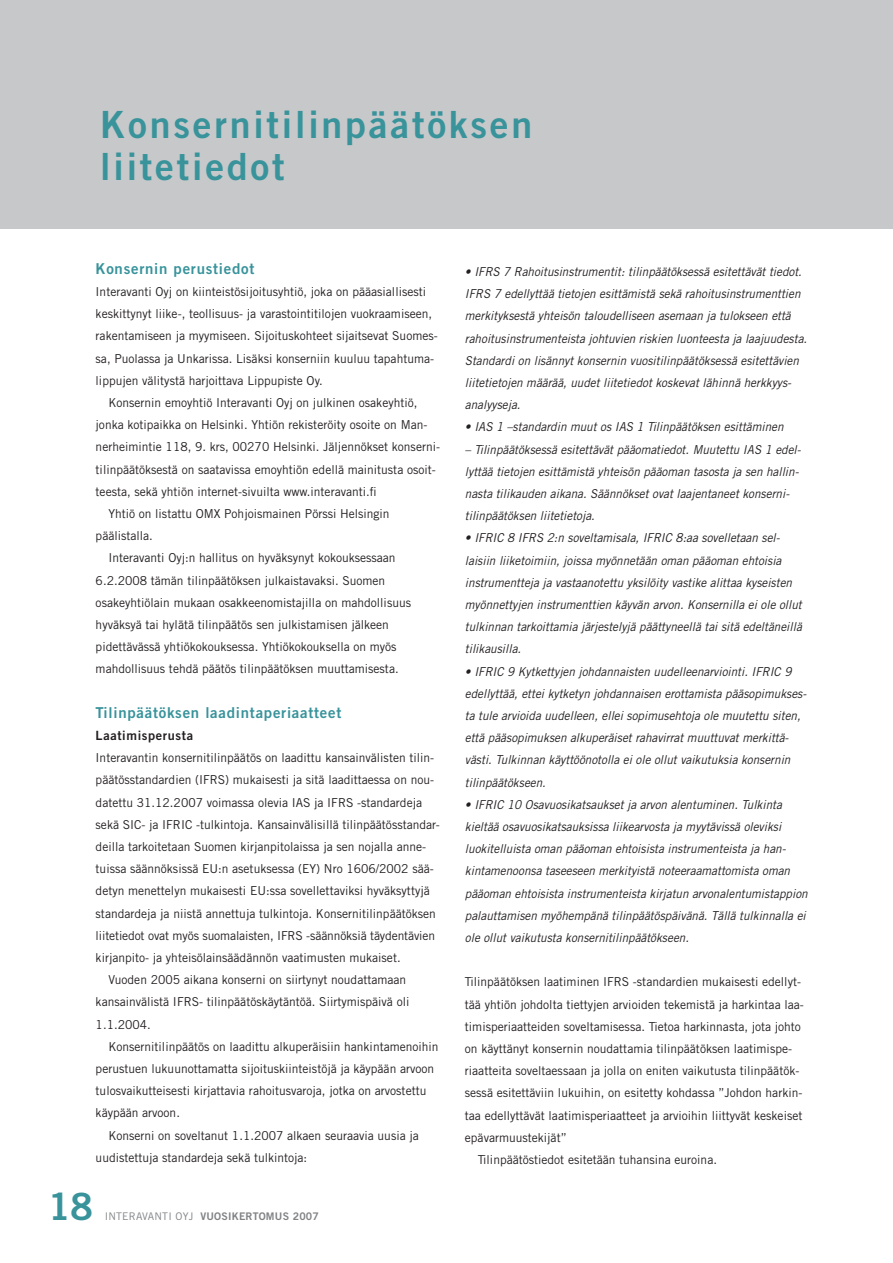
<style>
.page{position:relative;width:893px;height:1263px;background:#fff}
.page>*{position:absolute;margin:0;border:0;box-sizing:border-box;transform-origin:0 0}
.t1{font:37.5px/42px "Trade Gothic Bold Two";letter-spacing:.075em;color:#38939b}
.t2{font:15px "Trade Gothic Bold Two";letter-spacing:.05em;color:#38939b}
.t3{font:12.75px "Trade Gothic Bold Two";letter-spacing:.05em;color:#231f20}
.t4{font:12.3px "Trade Gothic";color:#231f20}
.t5{font:italic 12.3px/22.2px "Trade Gothic";color:#231f20;scale:.95 1}
.t6{font:10.5px "Trade Gothic Bold Two";letter-spacing:.02em;color:#808284}
.s1{font-family:"Trade Gothic"}
</style>
<div class="page">
<div style="left:0;top:0;width:893px;height:228px;background:#c6c8ca"></div>
<h1 class="t1" style="left:100px;top:107px;width:434px">Konsernitilinpäätöksen liitetiedot</h1>
<p class="t2" style="left:96px;top:263px;width:160px">Konsernin perustiedot</p>
<p class="t4" style="left:96px;top:287px;width:332px">Interavanti Oyj on kiinteistösijoitusyhtiö, joka on pääasiallisesti</p>
<p class="t4" style="left:96px;top:309px;width:338px">keskittynyt liike-, teollisuus- ja varastointitilojen vuokraamiseen,</p>
<p class="t4" style="left:96px;top:332px;width:344px">rakentamiseen ja myymiseen. Sijoituskohteet sijaitsevat Suomes-</p>
<p class="t4" style="left:96px;top:354px;width:340px">sa, Puolassa ja Unkarissa. Lisäksi konserniin kuuluu tapahtuma-</p>
<p class="t4" style="left:96px;top:376px;width:229px">lippujen välitystä harjoittava Lippupiste Oy.</p>
<p class="t4" style="left:108px;top:398px;width:311px">Konsernin emoyhtiö Interavanti Oyj on julkinen osakeyhtiö,</p>
<p class="t4" style="left:96px;top:420px;width:333px">jonka kotipaikka on Helsinki. Yhtiön rekisteröity osoite on Man-</p>
<p class="t4" style="left:96px;top:443px;width:346px">nerheimintie 118, 9. krs, 00270 Helsinki. Jäljennökset konserni-</p>
<p class="t4" style="left:96px;top:465px;width:342px">tilinpäätöksestä on saatavissa emoyhtiön edellä mainitusta osoit-</p>
<p class="t4" style="left:96px;top:487px;width:282px">teesta, sekä yhtiön internet-sivuilta www.interavanti.fi</p>
<p class="t4" style="left:108px;top:509px;width:283px">Yhtiö on listattu OMX Pohjoismainen Pörssi Helsingin</p>
<p class="t4" style="left:96px;top:531px;width:59px">päälistalla.</p>
<p class="t4" style="left:108px;top:554px;width:289px">Interavanti Oyj:n hallitus on hyväksynyt kokouksessaan</p>
<p class="t4" style="left:96px;top:576px;width:291px">6.2.2008 tämän tilinpäätöksen julkaistavaksi. Suomen</p>
<p class="t4" style="left:96px;top:598px;width:317px">osakeyhtiölain mukaan osakkeenomistajilla on mahdollisuus</p>
<p class="t4" style="left:96px;top:620px;width:295px">hyväksyä tai hylätä tilinpäätös sen julkistamisen jälkeen</p>
<p class="t4" style="left:96px;top:642px;width:302px">pidettävässä yhtiökokouksessa. Yhtiökokouksella on myös</p>
<p class="t4" style="left:96px;top:665px;width:305px">mahdollisuus tehdä päätös tilinpäätöksen muuttamisesta.</p>
<p class="t2" style="left:96px;top:707px;width:247px">Tilinpäätöksen laadintaperiaatteet</p>
<p class="t3" style="left:96px;top:731px;width:99px">Laatimisperusta</p>
<p class="t4" style="left:96px;top:753px;width:340px">Interavantin konsernitilinpäätös on laadittu kansainvälisten tilin-</p>
<p class="t4" style="left:96px;top:776px;width:340px">päätösstandardien (IFRS) mukaisesti ja sitä laadittaessa on nou-</p>
<p class="t4" style="left:96px;top:798px;width:328px">datettu 31.12.2007 voimassa olevia IAS ja IFRS -standardeja</p>
<p class="t4" style="left:96px;top:820px;width:346px">sekä SIC- ja IFRIC -tulkintoja. Kansainvälisillä tilinpäätösstandar-</p>
<p class="t4" style="left:96px;top:842px;width:332px">deilla tarkoitetaan Suomen kirjanpitolaissa ja sen nojalla anne-</p>
<p class="t4" style="left:96px;top:864px;width:340px">tuissa säännöksissä EU:n asetuksessa (EY) Nro 1606/2002 sää-</p>
<p class="t4" style="left:96px;top:887px;width:336px">detyn menettelyn mukaisesti EU:ssa sovellettaviksi hyväksyttyjä</p>
<p class="t4" style="left:96px;top:909px;width:342px">standardeja ja niistä annettuja tulkintoja. Konsernitilinpäätöksen</p>
<p class="t4" style="left:96px;top:931px;width:341px">liitetiedot ovat myös suomalaisten, IFRS -säännöksiä täydentävien</p>
<p class="t4" style="left:96px;top:953px;width:307px">kirjanpito- ja yhteisölainsäädännön vaatimusten mukaiset.</p>
<p class="t4" style="left:108px;top:975px;width:299px">Vuoden 2005 aikana konserni on siirtynyt noudattamaan</p>
<p class="t4" style="left:96px;top:998px;width:315px">kansainvälistä IFRS- tilinpäätöskäytäntöä. Siirtymispäivä oli</p>
<p class="t4" style="left:96px;top:1020px;width:57px">1.1.2004.</p>
<p class="t4" style="left:108px;top:1042px;width:332px">Konsernitilinpäätös on laadittu alkuperäisiin hankintamenoihin</p>
<p class="t4" style="left:96px;top:1064px;width:340px">perustuen lukuunottamatta sijoituskiinteistöjä ja käypään arvoon</p>
<p class="t4" style="left:96px;top:1086px;width:332px">tulosvaikutteisesti kirjattavia rahoitusvaroja, jotka on arvostettu</p>
<p class="t4" style="left:96px;top:1109px;width:86px">käypään arvoon.</p>
<p class="t4" style="left:108px;top:1131px;width:312px">Konserni on soveltanut 1.1.2007 alkaen seuraavia uusia ja</p>
<p class="t4" style="left:96px;top:1153px;width:213px">uudistettuja standardeja sekä tulkintoja:</p>
<h1 class="t1" style="left:48px;top:1189px;width:47px">18</h1>
<p class="t6" style="left:105px;top:1212px;width:216px"><span class="s1">INTERAVANTI OYJ</span> VUOSIKERTOMUS 2007</p>
<p class="t5" style="left:465px;top:262px;width:362px">• IFRS 7 Rahoitusinstrumentit: tilinpäätöksessä esitettävät tiedot.<br>IFRS 7 edellyttää tietojen esittämistä sekä rahoitusinstrumenttien merkityksestä yhteisön taloudelliseen asemaan ja tulokseen että rahoitusinstrumenteista johtuvien riskien luonteesta ja laajuudesta.<br>Standardi on lisännyt konsernin vuositilinpäätöksessä esitettävien liitetietojen määrää, uudet liitetiedot koskevat lähinnä herkkyys&shy;analyyseja.</p>
<p class="t5" style="left:465px;top:417px;width:337px">• IAS 1 –standardin muut os IAS 1 Tilinpäätöksen esittäminen</p>
<p class="t5" style="left:465px;top:439px;width:355px">– Tilinpäätöksessä esitettävät pääomatiedot. Muutettu IAS 1 edel&shy;lyttää tietojen esittämistä yhteisön pääoman tasosta ja sen hallin&shy;nasta tilikauden aikana. Säännökset ovat laajentaneet konserni&shy;tilinpäätöksen liitetietoja.</p>
<p class="t5" style="left:465px;top:528px;width:356px">• IFRIC 8 IFRS 2:n soveltamisala, IFRIC 8:aa sovelletaan sel&shy;laisiin liiketoimiin, joissa myönnetään oman pääoman ehtoisia instrumentteja ja vastaanotettu yksilöity vastike alittaa kyseisten myönnettyjen instrumenttien käyvän arvon. Konsernilla ei ole ollut tulkinnan tarkoittamia järjestelyjä päättyneellä tai sitä edeltäneillä tilikausilla.</p>
<p class="t5" style="left:465px;top:661px;width:361px">• IFRIC 9 Kytkettyjen johdannaisten uudelleenarviointi. IFRIC 9 edellyttää, ettei kytketyn johdannaisen erottamista pääsopimukses&shy;ta tule arvioida uudelleen, ellei sopimusehtoja ole muutettu siten, että pääsopimuksen alkuperäiset rahavirrat muuttuvat merkittä&shy;västi. Tulkinnan käyttöönotolla ei ole ollut vaikutuksia konsernin tilinpäätökseen.</p>
<p class="t5" style="left:465px;top:794px;width:362px">• IFRIC 10 Osavuosikatsaukset ja arvon alentuminen. Tulkinta kieltää osavuosikatsauksissa liikearvosta ja myytävissä oleviksi luokitelluista oman pääoman ehtoisista instrumenteista ja han&shy;kintamenoonsa taseeseen merkityistä noteeraamattomista oman pääoman ehtoisista instrumenteista kirjatun arvonalentumistappion palauttamisen myöhempänä tilinpäätöspäivänä. Tällä tulkinnalla ei ole ollut vaikutusta konsernitilinpäätökseen.</p>
<p class="t4" style="left:465px;top:978px;width:338px">Tilinpäätöksen laatiminen IFRS -standardien mukaisesti edellyt-</p>
<p class="t4" style="left:465px;top:1000px;width:340px">tää yhtiön johdolta tiettyjen arvioiden tekemistä ja harkintaa laa-</p>
<p class="t4" style="left:465px;top:1022px;width:338px">timisperiaatteiden soveltamisessa. Tietoa harkinnasta, jota johto</p>
<p class="t4" style="left:465px;top:1044px;width:329px">on käyttänyt konsernin noudattamia tilinpäätöksen laatimispe-</p>
<p class="t4" style="left:465px;top:1066px;width:336px">riaatteita soveltaessaan ja jolla on eniten vaikutusta tilinpäätök-</p>
<p class="t4" style="left:465px;top:1089px;width:339px">sessä esitettäviin lukuihin, on esitetty kohdassa ”Johdon harkin-</p>
<p class="t4" style="left:465px;top:1111px;width:339px">taa edellyttävät laatimisperiaatteet ja arvioihin liittyvät keskeiset</p>
<p class="t4" style="left:465px;top:1133px;width:103px">epävarmuustekijät”</p>
<p class="t4" style="left:478px;top:1155px;width:241px">Tilinpäätöstiedot esitetään tuhansina euroina.</p>
</div>
